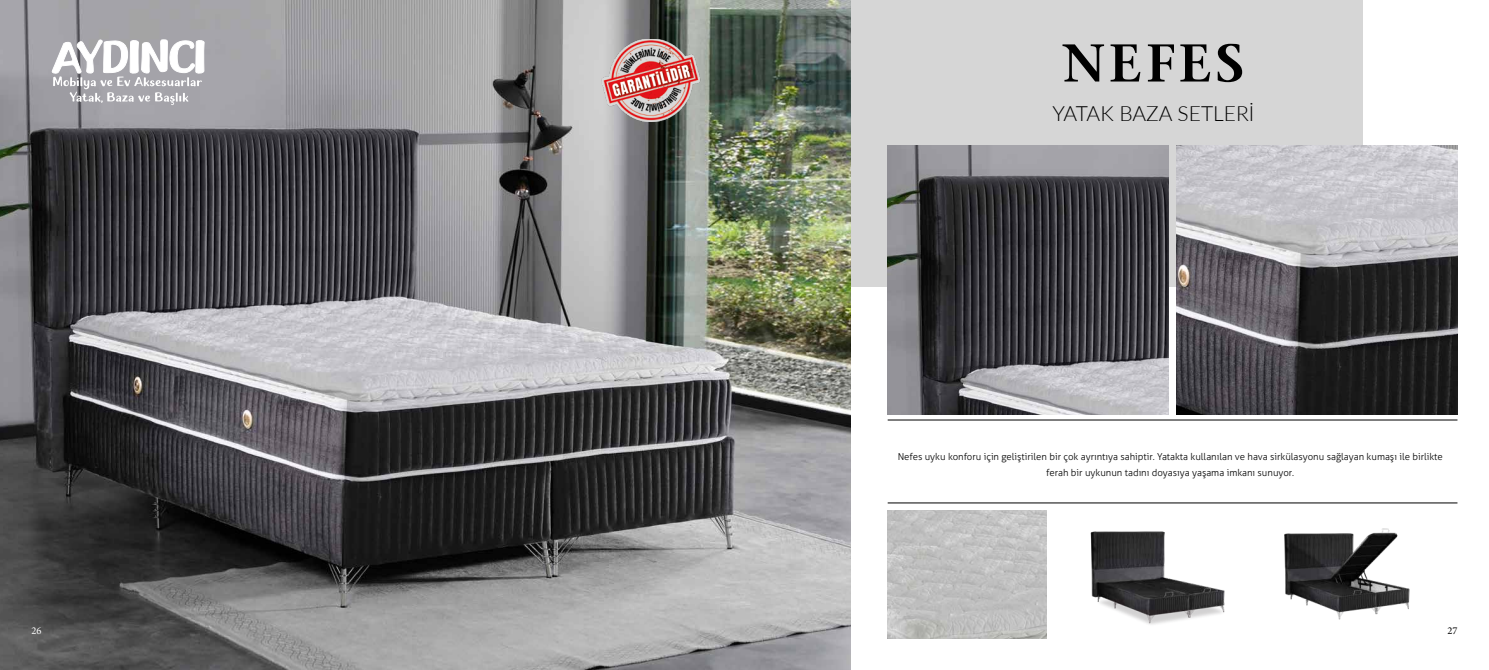
<style>
.page{position:relative;width:1489px;height:670px;background:#fff}
.page>*{position:absolute;margin:0;border:0;box-sizing:border-box;transform-origin:0 0}
.t1{font:52.5px "Air Serif Bold T.";letter-spacing:.075em;color:#000}
.t2{font:300 21px "Lato";color:#000}
.t3{font:10.5px "Minion Pro";color:#fff}
.t4{font:10.5px "Minion Pro";color:#000}
.t5{font:300 9.62px/15.8px "Aller";color:#000;text-align:center}
</style>
<div class="page">
<div style="left:850px;top:0;width:512px;height:286px;background:#d6d6d6"></div>
<img style="left:887px;top:510px;width:159px;height:128px">
<img style="left:1090px;top:531px;width:135px;height:94px">
<img style="left:1284px;top:528px;width:126px;height:92px">
<img style="left:0;top:0;width:850px;height:670px">
<hr style="left:887px;top:420px;width:570px;height:1px;background:#000">
<hr style="left:887px;top:502px;width:570px;height:1px;background:#000">
<img style="left:887px;top:145px;width:281px;height:269px">
<img style="left:1176px;top:145px;width:281px;height:269px">
<img style="left:601px;top:39px;width:100px;height:83px">
<svg style="left:52px;top:39px;width:152px;height:66px"></svg>
<h1 class="t1" style="left:1062px;top:30px;width:183px">NEFES</h1>
<h2 class="t2" style="left:1052px;top:99px;width:203px">YATAK BAZA SETLERİ</h2>
<p class="t5" style="left:897px;top:449px;width:546px">Nefes uyku konforu için geliştirilen bir çok ayrıntıya sahiptir. Yatakta kullanılan ve hava sirkülasyonu sağlayan kumaşı ile birlikte ferah bir uykunun tadını doyasıya yaşama imkanı sunuyor.</p>
<p class="t3" style="left:32px;top:624px;width:12px">26</p>
<p class="t4" style="left:1447px;top:624px;width:12px">27</p>
</div>
